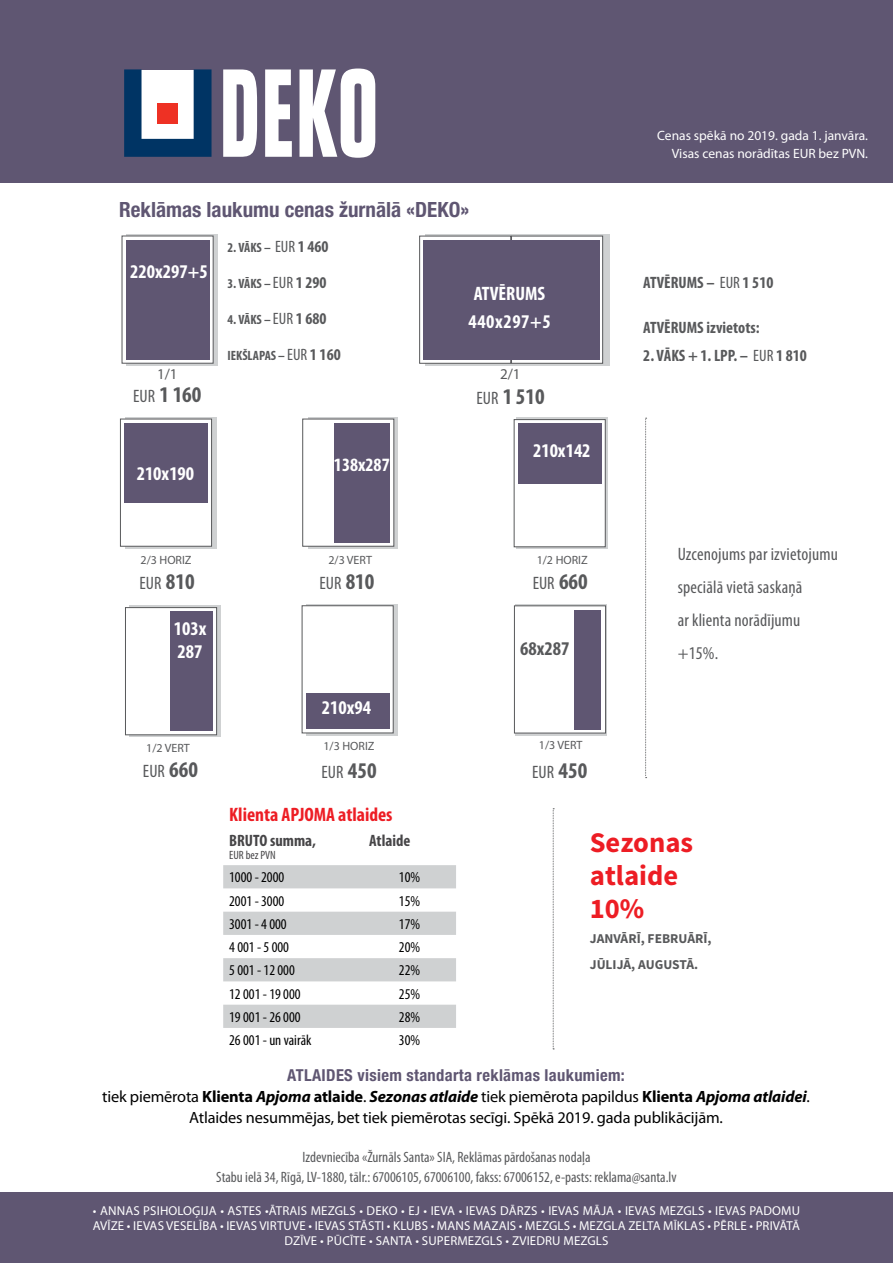
<style>
.page{position:relative;width:893px;height:1263px;background:#fff}
.page>*{position:absolute;margin:0;border:0;box-sizing:border-box;transform-origin:0 0}
.t1{font:700 28.5px/33px "Source Sans Pro";color:#ed1d24}
.t2{font:700 condensed 22.5px "Myriad Pro";color:#58595b}
.t3{font:700 condensed 21px "Helvetica Neue LT Pro";color:#5f5672}
.t4{font:700 condensed 19.5px/23.4px "Myriad Pro";color:#fff}
.t5{font:700 condensed 19.5px "Myriad Pro";color:#ed1d24}
.t6{font:700 condensed 19.5px "Myriad Pro";letter-spacing:.03em;color:#fff}
.t7{font:700 condensed 19.5px "Myriad Pro";color:#58595b}
.t8{font:700 condensed 18.9px "Myriad Pro";color:#fff}
.t9{font:condensed 18px/33px "Myriad Pro";letter-spacing:.01em;color:#58595b}
.t10{font:700 condensed 16.5px "Myriad Pro";color:#58595b}
.t11{font:700 condensed 16.5px "Helvetica Neue LT Pro";letter-spacing:.02em;color:#5f5672}
.t12{font:700 condensed 16.5px "Myriad Pro";color:#464547}
.t13{font:16.35px/21px "Myriad Pro";letter-spacing:-.01em;color:#000;text-align:center}
.t14{font:condensed 15px/19.5px "Myriad Pro";color:#58595b;text-align:center}
.t15{font:condensed 15px "Myriad Pro";color:#000}
.t16{font:15px "Myriad Pro";color:#58595b}
.t17{font:13.5px/18px "Myriad Pro";color:#fff;text-align:right}
.t18{font:700 condensed 13.5px "Myriad Pro";color:#58595b}
.t19{font:700 13.5px/25.5px "Source Sans Pro";color:#58595b}
.t20{font:12.9px/15px "Myriad Pro";letter-spacing:.01em;color:#fff;text-align:center}
.t21{font:12px "Myriad Pro";color:#58595b}
.t22{font:condensed 12px "Myriad Pro";color:#464547}
.s1{font-weight:400;font-size:18px}
.s2{font-weight:400;font-size:16.5px}
.s3{font-size:16.5px}
.s4{font-weight:700;font-size:22.5px}
.s5{font-weight:400}
.s6{font-weight:700}
.s7{font-weight:700;font-style:italic}
</style>
<div class="page">
<div style="left:0;top:0;width:893px;height:183px;background:#5f5672"></div>
<div style="left:0;top:1192px;width:893px;height:71px;background:#5f5672"></div>
<svg style="left:645px;top:418px;width:2px;height:360px"></svg>
<svg style="left:553px;top:808px;width:1px;height:241px"></svg>
<svg style="left:223px;top:865px;width:233px;height:163px"></svg>
<div style="left:126px;top:235px;width:92px;height:131px;background:#cfd1d2"></div>
<div style="left:122px;top:236px;width:92px;height:128px;background:#fff;border:1px solid #58595b"></div>
<div style="left:126px;top:240px;width:84px;height:119px;background:#5f5672"></div>
<div style="left:308px;top:418px;width:89px;height:131px;background:linear-gradient(to bottom,#a5a6a8,#a6a7a9)"></div>
<div style="left:302px;top:419px;width:92px;height:128px;background:#fff;border:1px solid #58595b"></div>
<div style="left:334px;top:423px;width:56px;height:120px;background:#5f5672"></div>
<div style="left:125px;top:418px;width:92px;height:131px;background:#cfd1d2"></div>
<div style="left:120px;top:419px;width:92px;height:128px;background:#fff;border:1px solid #58595b"></div>
<div style="left:124px;top:423px;width:84px;height:79px;background:#5f5672"></div>
<div style="left:516px;top:418px;width:92px;height:131px;background:linear-gradient(to bottom,#cfd1d2,#cfd1d2)"></div>
<div style="left:514px;top:419px;width:92px;height:128px;background:#fff;border:1px solid #58595b"></div>
<div style="left:518px;top:424px;width:83px;height:60px;background:#5f5672"></div>
<div style="left:306px;top:604px;width:92px;height:131px;background:linear-gradient(to bottom,#cfd1d2,#cfd1d2)"></div>
<div style="left:302px;top:605px;width:92px;height:128px;background:#fff;border:1px solid #58595b"></div>
<div style="left:306px;top:693px;width:83px;height:36px;background:#5f5672"></div>
<div style="left:129px;top:606px;width:92px;height:131px;background:linear-gradient(to bottom,#c8caca,#c8cacb)"></div>
<div style="left:125px;top:607px;width:92px;height:128px;background:#fff;border:1px solid #58595b"></div>
<div style="left:170px;top:611px;width:42px;height:120px;background:#5f5672"></div>
<div style="left:516px;top:604px;width:91px;height:131px;background:#8d8e90"></div>
<div style="left:514px;top:605px;width:92px;height:128px;background:#fff;border:1px solid #58595b"></div>
<div style="left:574px;top:610px;width:27px;height:120px;background:#5f5672"></div>
<div style="left:425px;top:235px;width:184px;height:131px;background:linear-gradient(to bottom,#c8cacb,#c8cacb)"></div>
<div style="left:419px;top:236px;width:92px;height:128px;background:#fff;border:1px solid #58595b"></div>
<div style="left:511px;top:236px;width:92px;height:128px;background:linear-gradient(to right,#fff,#fff);border:1px solid #58595b"></div>
<div style="left:423px;top:240px;width:177px;height:119px;background:#5f5672"></div>
<svg style="left:223px;top:69px;width:34px;height:88px;background:#e1dfe4"></svg>
<svg style="left:265px;top:69px;width:27px;height:88px"></svg>
<svg style="left:299px;top:69px;width:76px;height:89px"></svg>
<svg style="left:124px;top:69px;width:88px;height:88px;background:#76869f"></svg>
<h3 class="t3" style="left:119px;top:197px;width:352px">Reklāmas laukumu cenas žurnālā «DEKO»</h3>
<h3 class="t4" style="left:130px;top:260px;width:79px">220x297+5</h3>
<p class="t16" style="left:157px;top:365px;width:22px">1/1</p>
<h2 class="t2" style="left:133px;top:380px;width:70px"><span class="s1">EUR</span> 1 160</h2>
<p class="t18" style="left:227px;top:239px;width:103px">2. VĀKS – <span class="s2">EUR</span> <span class="s3">1 460</span></p>
<p class="t18" style="left:227px;top:275px;width:101px">3. VĀKS – <span class="s2">EUR</span> <span class="s3">1 290</span></p>
<p class="t18" style="left:227px;top:311px;width:100px">4. VĀKS – <span class="s2">EUR</span> <span class="s3">1 680</span></p>
<p class="t18" style="left:227px;top:347px;width:115px">IEKŠLAPAS – <span class="s2">EUR</span> <span class="s3">1 160</span></p>
<h3 class="t4" style="left:137px;top:462px;width:59px">210x190</h3>
<h3 class="t8" style="left:334px;top:453px;width:57px">138x287</h3>
<p class="t21" style="left:141px;top:552px;width:53px">2/3 HORIZ</p>
<p class="t21" style="left:328px;top:552px;width:45px">2/3 VERT</p>
<h3 class="t9" style="left:140px;top:566px;width:57px">EUR <span class="s4">810</span></h3>
<h3 class="t9" style="left:319px;top:566px;width:57px">EUR <span class="s4">810</span></h3>
<h3 class="t4" style="left:174px;top:616px;width:34px">103x<br>287</h3>
<h3 class="t4" style="left:322px;top:696px;width:51px">210x94</h3>
<p class="t21" style="left:146px;top:740px;width:45px">1/2 VERT</p>
<p class="t21" style="left:323px;top:739px;width:53px">1/3 HORIZ</p>
<h3 class="t9" style="left:143px;top:754px;width:57px">EUR <span class="s4">660</span></h3>
<h3 class="t9" style="left:321px;top:755px;width:57px">EUR <span class="s4">450</span></h3>
<h3 class="t4" style="left:474px;top:281px;width:73px">ATVĒRUMS</h3>
<h3 class="t6" style="left:468px;top:310px;width:84px">440x297+5</h3>
<p class="t16" style="left:500px;top:365px;width:22px">2/1</p>
<h2 class="t2" style="left:476px;top:382px;width:70px"><span class="s1">EUR</span> 1 510</h2>
<h3 class="t4" style="left:533px;top:439px;width:59px">210x142</h3>
<p class="t21" style="left:537px;top:552px;width:53px">1/2 HORIZ</p>
<h3 class="t9" style="left:533px;top:566px;width:57px">EUR <span class="s4">660</span></h3>
<h3 class="t7" style="left:520px;top:636px;width:51px">68x287</h3>
<p class="t21" style="left:539px;top:737px;width:45px">1/3 VERT</p>
<h3 class="t9" style="left:532px;top:755px;width:57px">EUR <span class="s4">450</span></h3>
<p class="t17" style="left:657px;top:126px;width:212px">Cenas spēkā no 2019. gada 1. janvāra.<br>Visas cenas norādītas EUR bez PVN.</p>
<p class="t10" style="left:643px;top:272px;width:132px">ATVĒRUMS – <span class="s5">EUR</span> 1 510</p>
<p class="t10" style="left:643px;top:317px;width:118px">ATVĒRUMS izvietots:</p>
<p class="t10" style="left:643px;top:345px;width:165px">2. VĀKS + 1. LPP. – <span class="s5">EUR</span> 1 810</p>
<h3 class="t9" style="left:678px;top:537px;width:162px">Uzcenojums par izvietojumu speciālā vietā saskaņā<br>ar klienta norādījumu +15%.</h3>
<h3 class="t5" style="left:229px;top:802px;width:165px">Klienta APJOMA atlaides</h3>
<p class="t12" style="left:229px;top:830px;width:88px">BRUTO summa,</p>
<p class="t22" style="left:229px;top:848px;width:48px">EUR bez PVN</p>
<p class="t12" style="left:369px;top:830px;width:43px">Atlaide</p>
<p class="t15" style="left:229px;top:868px;width:57px">1000 - 2000</p>
<p class="t15" style="left:399px;top:868px;width:23px">10%</p>
<p class="t15" style="left:229px;top:892px;width:57px">2001 - 3000</p>
<p class="t15" style="left:399px;top:892px;width:23px">15%</p>
<p class="t15" style="left:229px;top:915px;width:59px">3001 - 4 000</p>
<p class="t15" style="left:399px;top:915px;width:23px">17%</p>
<p class="t15" style="left:229px;top:938px;width:61px">4 001 - 5 000</p>
<p class="t15" style="left:399px;top:938px;width:23px">20%</p>
<p class="t15" style="left:229px;top:961px;width:67px">5 001 - 12 000</p>
<p class="t15" style="left:399px;top:961px;width:23px">22%</p>
<p class="t15" style="left:229px;top:985px;width:73px">12 001 - 19 000</p>
<p class="t15" style="left:399px;top:985px;width:23px">25%</p>
<p class="t15" style="left:229px;top:1008px;width:73px">19 001 - 26 000</p>
<p class="t15" style="left:399px;top:1008px;width:23px">28%</p>
<p class="t15" style="left:229px;top:1031px;width:84px">26 001 - un vairāk</p>
<p class="t15" style="left:399px;top:1031px;width:23px">30%</p>
<h1 class="t1" style="left:590px;top:827px;width:105px">Sezonas atlaide<br>10%</h1>
<p class="t19" style="left:590px;top:926px;width:123px">JANVĀRĪ, FEBRUĀRĪ,<br>JŪLIJĀ, AUGUSTĀ.</p>
<p class="t11" style="left:287px;top:1065px;width:339px">ATLAIDES visiem standarta reklāmas laukumiem:</p>
<p class="t13" style="left:102px;top:1085px;width:709px">tiek piemērota <span class="s6">Klienta</span> <span class="s7">Apjoma</span> <span class="s6">atlaide</span>. <span class="s7">Sezonas atlaide</span> tiek piemērota papildus <span class="s6">Klienta</span> <span class="s7">Apjoma atlaidei</span>.<br>Atlaides nesummējas, bet tiek piemērotas secīgi. Spēkā 2019. gada publikācijām.</p>
<p class="t14" style="left:216px;top:1147px;width:462px">Izdevniecība «Žurnāls Santa» SIA, Reklāmas pārdošanas nodaļa<br>Stabu ielā 34, Rīgā, LV-1880, tālr.: 67006105, 67006100, fakss: 67006152, e-pasts: reklama@santa.lv</p>
<p class="t20" style="left:93px;top:1202px;width:709px">• ANNAS PSIHOLOĢIJA • ASTES •ĀTRAIS MEZGLS • DEKO • EJ • IEVA • IEVAS DĀRZS • IEVAS MĀJA • IEVAS MEZGLS • IEVAS PADOMU<br>AVĪZE • IEVAS VESELĪBA • IEVAS VIRTUVE • IEVAS STĀSTI • KLUBS • MANS MAZAIS • MEZGLS • MEZGLA ZELTA MĪKLAS • PĒRLE • PRIVĀTĀ<br>DZĪVE • PŪCĪTE • SANTA • SUPERMEZGLS • ZVIEDRU MEZGLS</p>
</div>
